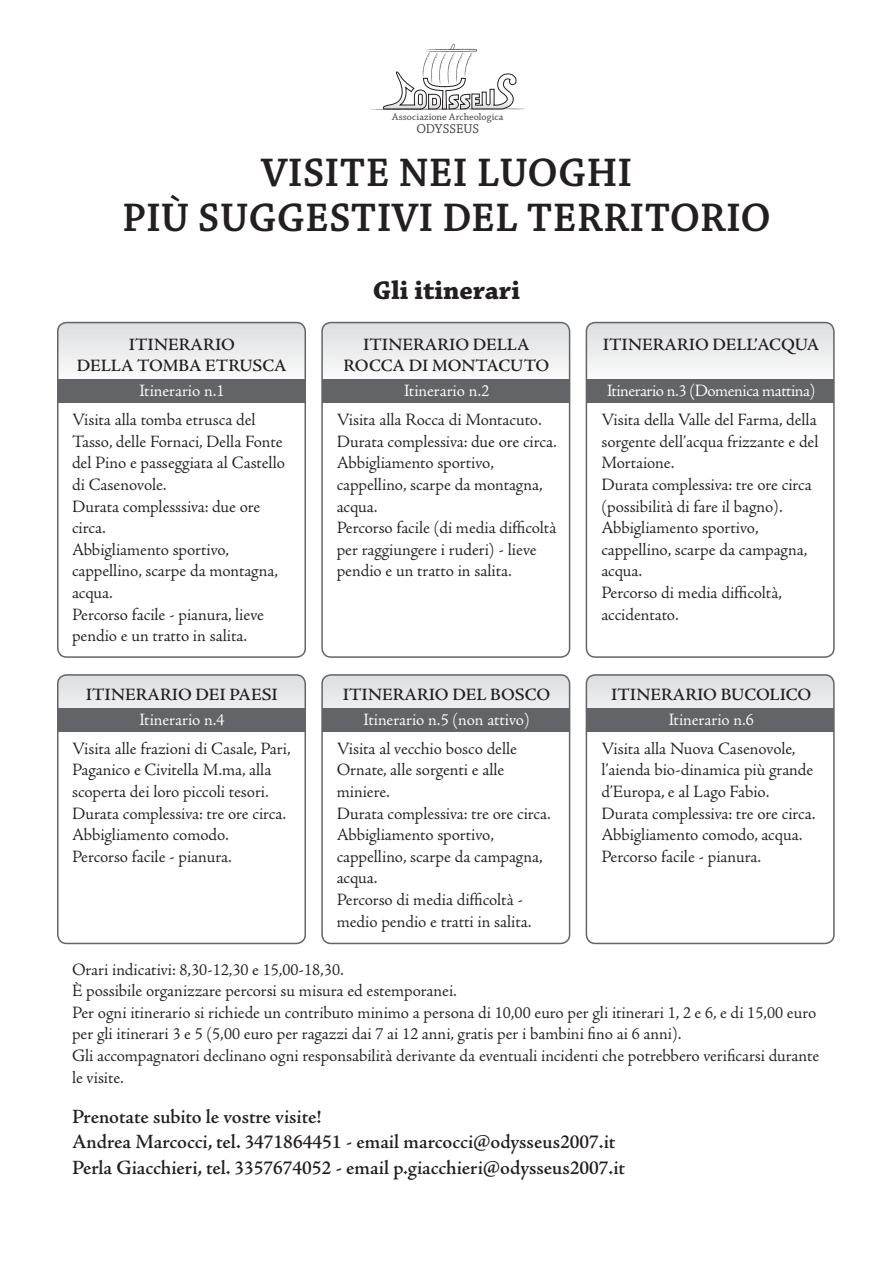
<style>
.page{position:relative;width:893px;height:1263px;background:#fff}
.page>*{position:absolute;margin:0;border:0;box-sizing:border-box;transform-origin:0 0}
.t1{font:600 42px/45px "Chaparral Pro";letter-spacing:.005em;color:#231f20;text-align:center}
.t2{font:700 27px "Chaparral Pro";color:#231f20}
.t3{font:600 21px/25.2px "Adobe Jenson";color:#231f20}
.t4{font:18px/21.6px "Adobe Jenson";color:#231f20}
.t5{font:600 18px/21.6px "Adobe Jenson";color:#231f20;text-align:center}
.t6{font:18px "Adobe Jenson";letter-spacing:-.005em;color:#fff}
.t7{font:18px "Adobe Jenson";letter-spacing:-.025em;color:#fff}
.t8{font:13.5px "Chaparral Pro";color:#3e3e3f}
.t9{font:10.2px "Chaparral Pro";letter-spacing:.01em;color:#3e3e3f}
</style>
<div class="page">
<svg style="left:58px;top:322px;width:247px;height:333px"></svg>
<div style="left:57px;top:322px;width:249px;height:336px;border:2px solid #636467;border-radius:9px"></div>
<svg style="left:58px;top:676px;width:247px;height:267px"></svg>
<div style="left:57px;top:674px;width:249px;height:270px;border:2px solid #636467;border-radius:9px"></div>
<svg style="left:323px;top:322px;width:247px;height:335px"></svg>
<div style="left:321px;top:322px;width:249px;height:336px;border:2px solid #636467;border-radius:9px"></div>
<svg style="left:324px;top:675px;width:246px;height:268px"></svg>
<div style="left:321px;top:674px;width:249px;height:270px;border:2px solid #636467;border-radius:9px"></div>
<svg style="left:586px;top:322px;width:246px;height:335px"></svg>
<div style="left:586px;top:322px;width:249px;height:336px;border:2px solid #636467;border-radius:9px"></div>
<svg style="left:586px;top:675px;width:247px;height:268px"></svg>
<div style="left:586px;top:674px;width:249px;height:270px;border:2px solid #636467;border-radius:9px"></div>
<div style="left:58px;top:380px;width:248px;height:23px;background:#636467"></div>
<div style="left:58px;top:708px;width:248px;height:23px;background:#636467"></div>
<div style="left:322px;top:380px;width:248px;height:23px;background:#636467"></div>
<div style="left:322px;top:708px;width:248px;height:23px;background:#636467"></div>
<div style="left:586px;top:380px;width:248px;height:23px;background:#636467"></div>
<div style="left:586px;top:708px;width:248px;height:23px;background:#636467"></div>
<svg style="left:370px;top:44px;width:155px;height:66px"></svg>
<p class="t9" style="left:392px;top:111px;width:113px">Associazione Archeologica</p>
<p class="t8" style="left:416px;top:121px;width:64px">ODYSSEUS</p>
<h1 class="t1" style="left:122px;top:151px;width:650px">VISITE NEI LUOGHI<br>PIÙ SUGGESTIVI DEL TERRITORIO</h1>
<p class="t5" style="left:77px;top:334px;width:212px">ITINERARIO<br>DELLA TOMBA ETRUSCA</p>
<p class="t6" style="left:139px;top:381px;width:87px">Itinerario n.1</p>
<p class="t4" style="left:72px;top:409px;width:215px">Visita alla tomba etrusca del<br>Tasso, delle Fornaci, Della Fonte del Pino e passeggiata al Castello di Casenovole.<br>Durata complesssiva: due ore circa.<br>Abbigliamento sportivo, cappellino, scarpe da montagna, acqua.<br>Percorso facile - pianura, lieve pendio e un tratto in salita.</p>
<p class="t5" style="left:86px;top:684px;width:194px">ITINERARIO DEI PAESI</p>
<p class="t6" style="left:139px;top:710px;width:87px">Itinerario n.4</p>
<p class="t4" style="left:72px;top:738px;width:220px">Visita alle frazioni di Casale, Pari,<br>Paganico e Civitella M.ma, alla scoperta dei loro piccoli tesori.<br>Durata complessiva: tre ore circa.<br>Abbigliamento comodo.<br>Percorso facile - pianura.</p>
<h2 class="t2" style="left:373px;top:275px;width:149px">Gli itinerari</h2>
<p class="t5" style="left:344px;top:334px;width:207px">ITINERARIO DELLA<br>ROCCA DI MONTACUTO</p>
<p class="t6" style="left:404px;top:381px;width:87px">Itinerario n.2</p>
<p class="t4" style="left:337px;top:409px;width:222px">Visita alla Rocca di Montacuto.<br>Durata complessiva: due ore circa.<br>Abbigliamento sportivo, cappellino, scarpe da montagna, acqua.<br>Percorso facile (di media difficoltà per raggiungere i ruderi) - lieve pendio e un tratto in salita.</p>
<p class="t5" style="left:343px;top:684px;width:209px">ITINERARIO DEL BOSCO</p>
<p class="t6" style="left:363px;top:710px;width:168px">Itinerario n.5 (non attivo)</p>
<p class="t4" style="left:337px;top:738px;width:216px">Visita al vecchio bosco delle<br>Ornate, alle sorgenti e alle miniere.<br>Durata complessiva: tre ore circa.<br>Abbigliamento sportivo, cappellino, scarpe da campagna, acqua.<br>Percorso di media difficoltà - medio pendio e tratti in salita.</p>
<p class="t5" style="left:603px;top:334px;width:218px">ITINERARIO DELL’ACQUA</p>
<p class="t7" style="left:607px;top:381px;width:210px">Itinerario n.3 (Domenica mattina)</p>
<p class="t4" style="left:601px;top:409px;width:219px">Visita della Valle del Farma, della sorgente dell’acqua frizzante e del<br>Mortaione.<br>Durata complessiva: tre ore circa (possibilità di fare il bagno).<br>Abbigliamento sportivo, cappellino, scarpe da campagna, acqua.<br>Percorso di media difficoltà, accidentato.</p>
<p class="t5" style="left:611px;top:684px;width:202px">ITINERARIO BUCOLICO</p>
<p class="t6" style="left:668px;top:710px;width:87px">Itinerario n.6</p>
<p class="t4" style="left:601px;top:738px;width:216px">Visita alla Nuova Casenovole, l’aienda bio-dinamica più grande d’Europa, e al Lago Fabio.<br>Durata complessiva: tre ore circa.<br>Abbigliamento comodo, acqua.<br>Percorso facile - pianura.</p>
<p class="t4" style="left:72px;top:959px;width:749px">Orari indicativi: 8,30-12,30 e 15,00-18,30.<br>È possibile organizzare percorsi su misura ed estemporanei.<br>Per ogni itinerario si richiede un contributo minimo a persona di 10,00 euro per gli itinerari 1, 2 e 6, e di 15,00 euro per gli itinerari 3 e 5 (5,00 euro per ragazzi dai 7 ai 12 anni, gratis per i bambini fino ai 6 anni).<br>Gli accompagnatori declinano ogni responsabilità derivante da eventuali incidenti che potrebbero verificarsi durante le visite.</p>
<p class="t3" style="left:72px;top:1105px;width:554px">Prenotate subito le vostre visite!<br>Andrea Marcocci, tel. 3471864451 - email marcocci@odysseus2007.it<br>Perla Giacchieri, tel. 3357674052 - email p.giacchieri@odysseus2007.it</p>
</div>
